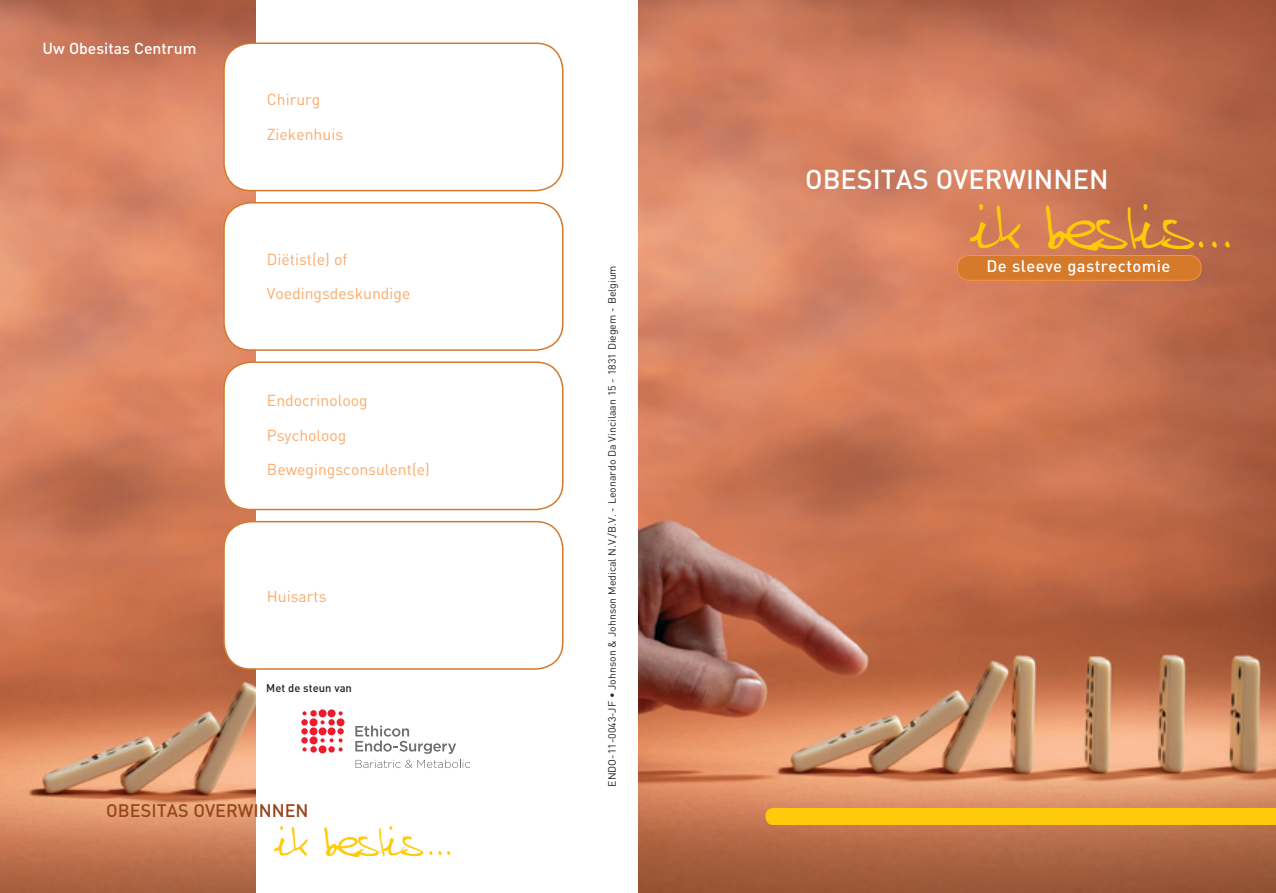
<style>
.page{position:relative;width:1276px;height:893px;background:#fff}
.page>*{position:absolute;margin:0;border:0;box-sizing:border-box;transform-origin:0 0}
.t1{font:49.5px "Steve";letter-spacing:.025em;color:#feca0a;scale:.9 1}
.t2{font:33px "Steve";letter-spacing:.025em;color:#feca0a;scale:.9 1}
.t3{font:500 27px "DIN";color:#fff}
.t4{font:500 18px "DIN";color:#98461a}
.t5{font:500 16.65px "DIN";letter-spacing:.025em;color:#fff}
.t6{font:15.75px/34.5px "DIN";color:#faab6a}
.t7{font:500 15.75px "DIN";color:#fff}
.t8{font:500 11.25px "DIN";color:#231f20}
.t9{font:10.5px "DIN";color:#231f20}
</style>
<div class="page">
<img style="left:638px;top:0;width:638px;height:893px">
<div style="left:765px;top:808px;width:511px;height:17px;background:#feca0a"></div>
<div style="left:957px;top:255px;width:244px;height:25px;background:#d5792b;border-radius:12px"></div>
<div style="left:957px;top:255px;width:244px;height:26px;border:1px solid #f7943c;border-radius:12px"></div>
<img style="left:0;top:0;width:255px;height:893px">
<div style="left:224px;top:203px;width:339px;height:147px;background:#fff;border-radius:27px"></div>
<div style="left:223px;top:202px;width:340px;height:149px;border:2px solid #d5792b;border-radius:27px"></div>
<div style="left:224px;top:362px;width:339px;height:147px;background:#fff;border-radius:27px"></div>
<div style="left:223px;top:361px;width:340px;height:149px;border:2px solid #d5792b;border-radius:27px"></div>
<div style="left:224px;top:522px;width:339px;height:147px;background:#fff;border-radius:27px"></div>
<div style="left:223px;top:521px;width:340px;height:149px;border:2px solid #d5792b;border-radius:27px"></div>
<div style="left:224px;top:43px;width:339px;height:148px;background:#fff;border-radius:27px"></div>
<div style="left:223px;top:43px;width:340px;height:148px;border:2px solid #d5792b;border-radius:27px"></div>
<svg style="left:310px;top:746px;width:7px;height:7px"></svg>
<svg style="left:301px;top:737px;width:7px;height:7px"></svg>
<svg style="left:301px;top:728px;width:7px;height:7px"></svg>
<div style="left:337px;top:728px;width:7px;height:7px;background:#ee1b2d;border-radius:50%"></div>
<svg style="left:301px;top:719px;width:7px;height:7px"></svg>
<div style="left:328px;top:719px;width:7px;height:7px;background:#ee1b2d;border-radius:50%"></div>
<div style="left:310px;top:710px;width:7px;height:6px;background:#ee1b2d;border-radius:50%"></div>
<svg style="left:318px;top:745px;width:8px;height:8px"></svg>
<div style="left:309px;top:736px;width:8px;height:8px;background:#ee1b2d;border-radius:50%"></div>
<div style="left:309px;top:727px;width:8px;height:8px;background:#ee1b2d;border-radius:50%"></div>
<div style="left:318px;top:727px;width:8px;height:8px;background:#ee1b2d;border-radius:50%"></div>
<div style="left:328px;top:727px;width:7px;height:8px;background:#ee1b2d;border-radius:50%"></div>
<div style="left:309px;top:718px;width:8px;height:8px;background:#ee1b2d;border-radius:50%"></div>
<div style="left:337px;top:718px;width:7px;height:8px;background:#ee1b2d;border-radius:50%"></div>
<div style="left:318px;top:709px;width:8px;height:8px;background:#ee1b2d;border-radius:50%"></div>
<div style="left:328px;top:709px;width:7px;height:8px;background:#ee1b2d;border-radius:50%"></div>
<svg style="left:302px;top:747px;width:4px;height:4px"></svg>
<svg style="left:320px;top:738px;width:23px;height:13px"></svg>
<svg style="left:320px;top:720px;width:5px;height:4px"></svg>
<svg style="left:302px;top:711px;width:4px;height:4px"></svg>
<svg style="left:338px;top:711px;width:5px;height:4px"></svg>
<svg style="left:355px;top:725px;width:115px;height:43px"></svg>
<p class="t7" style="left:43px;top:38px;width:156px">Uw Obesitas Centrum</p>
<p class="t6" style="left:267px;top:82px;width:78px">Chirurg<br>Ziekenhuis</p>
<p class="t6" style="left:267px;top:241px;width:145px">Diëtist(e) of<br>Voedingsdeskundige</p>
<p class="t6" style="left:267px;top:383px;width:164px">Endocrinoloog<br>Psycholoog<br>Bewegingsconsulent(e)</p>
<p class="t6" style="left:267px;top:578px;width:61px">Huisarts</p>
<p class="t8" style="left:266px;top:681px;width:87px">Met de steun van</p>
<p class="t4" style="left:106px;top:798px;width:204px">OBESITas OVERWINNEN</p>
<h2 class="t2" style="left:276px;top:817px;width:197px">ik beslis...</h2>
<p class="t9" style="left:605px;top:787px;width:523px;rotate:-90deg">ENDO-11-0043-JF • Johnson &amp; Johnson Medical N.V./B.V. - Leonardo Da Vincilaan 15 - 1831 Diegem - Belgium</p>
<h3 class="t3" style="left:805px;top:162px;width:305px">OBESITas OVERWINNEN</h3>
<h1 class="t1" style="left:973px;top:190px;width:290px">ik beslis...</h1>
<p class="t5" style="left:986px;top:255px;width:185px">De sleeve gastrectomie</p>
</div>
